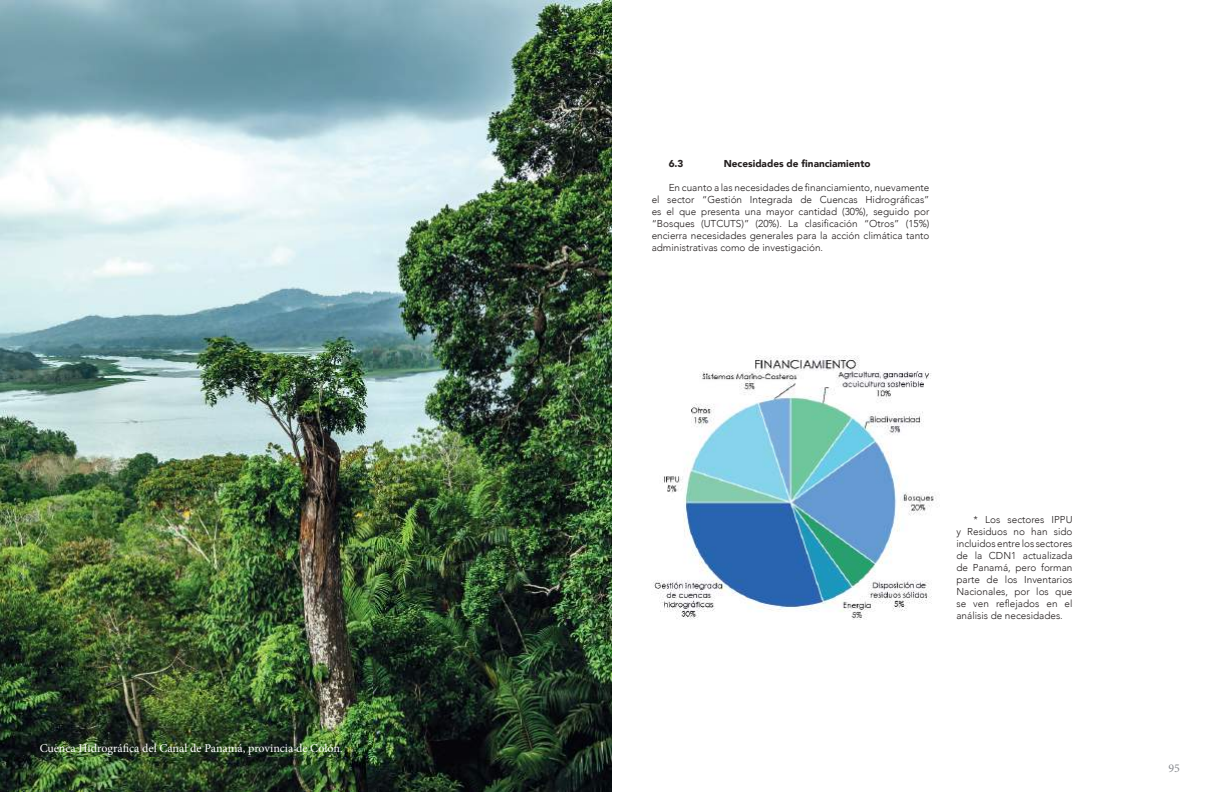
<style>
.page{position:relative;width:1224px;height:792px;background:#fff}
.page>*{position:absolute;margin:0;border:0;box-sizing:border-box;transform-origin:0 0}
.t1{font:12px "Minion Pro";color:#fff}
.t2{font:12px "Minion Pro";color:#898b90}
.t3{font:300 10px/12px "Avenir";color:#241f1f;text-align:justify}
.t4{font:900 10px "Avenir";color:#241f1f}
</style>
<div class="page">
<img style="left:0;top:0;width:612px;height:792px">
<img style="left:653px;top:355px;width:283px;height:265px">
<p class="t1" style="left:40px;top:740px;width:305px">Cuenca Hidrográfica del Canal de Panamá, provincia de Colón.</p>
<p class="t4" style="left:669px;top:155px;width:16px">6.3</p>
<p class="t4" style="left:724px;top:155px;width:148px">Necesidades de financiamiento</p>
<p class="t3" style="left:652px;top:182px;width:279px;text-indent:17px">En cuanto a las necesidades de financiamiento, nuevamente el sector “Gestión Integrada de Cuencas Hidrográficas” es el que presenta una mayor cantidad (30%), seguido por “Bosques (UTCUTS)” (20%). La clasificación “Otros” (15%) encierra necesidades generales para la acción climática tanto administrativas como de investigación.</p>
<p class="t3" style="left:956px;top:513px;width:118px;text-indent:17px">* Los sectores IPPU y Residuos no han sido incluidos entre los sectores de la CDN1 actualizada de Panamá, pero forman parte de los Inventarios Nacionales, por los que se ven reflejados en el análisis de necesidades.</p>
<p class="t2" style="left:1168px;top:760px;width:13px">95</p>
</div>
